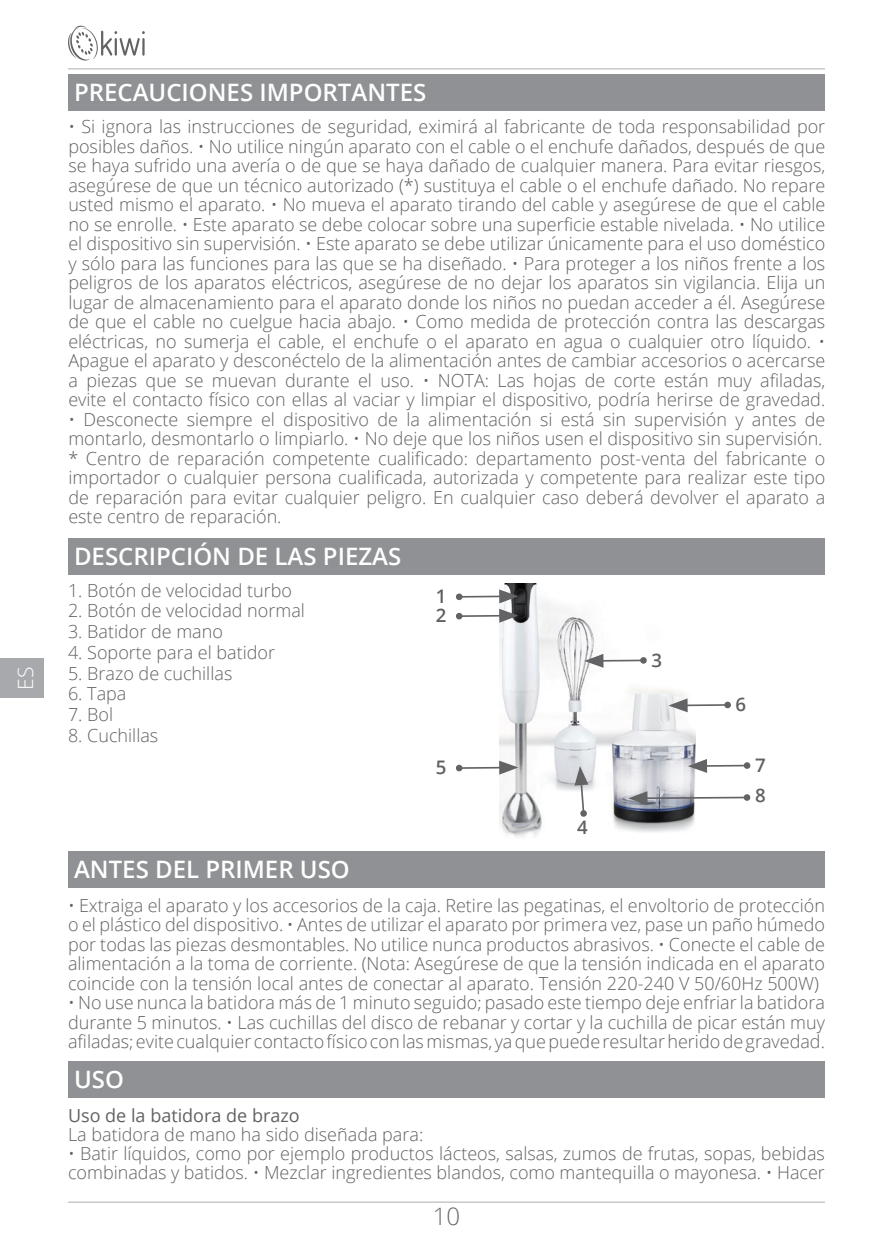
<style>
.page{position:relative;width:893px;height:1259px;background:#fff}
.page>*{position:absolute;margin:0;border:0;box-sizing:border-box;transform-origin:0 0}
.t1{font:600 24px "Open Sans";color:#fff}
.t2{font:300 24px "Open Sans";color:#6c6d70}
.t3{font:300 21px "Open Sans";color:#fff}
.t4{font:600 18.6px/30.3px "Open Sans";color:#616164}
.t5{font:300 18px/19.5px "Open Sans";color:#616164;text-align:justify}
.t6{font:18px "Open Sans";color:#616164}
</style>
<div class="page">
<hr style="left:68px;top:1201px;width:757px;height:2px;background:#c7c8ca">
<hr style="left:68px;top:68px;width:757px;height:2px;background:#c7c8ca">
<div style="left:0;top:658px;width:44px;height:39px;background:#a8a9ad"></div>
<svg style="left:68px;top:26px;width:77px;height:35px"></svg>
<div style="left:68px;top:74px;width:757px;height:37px;background:#8f9194"></div>
<div style="left:68px;top:538px;width:757px;height:36px;background:#8f9194"></div>
<div style="left:68px;top:851px;width:757px;height:36px;background:#8f9194"></div>
<div style="left:68px;top:1060px;width:757px;height:37px;background:#8f9194"></div>
<img style="left:499px;top:583px;width:196px;height:254px">
<hr style="left:459px;top:615px;width:45px;height:2px;background:#636366">
<svg style="left:455px;top:612px;width:8px;height:8px"></svg>
<svg style="left:499px;top:609px;width:19px;height:14px"></svg>
<hr style="left:459px;top:767px;width:45px;height:2px;background:#636366">
<svg style="left:455px;top:764px;width:8px;height:8px"></svg>
<svg style="left:499px;top:760px;width:19px;height:14px"></svg>
<hr style="left:599px;top:659px;width:44px;height:2px;background:#636366">
<svg style="left:640px;top:656px;width:7px;height:8px"></svg>
<svg style="left:584px;top:654px;width:19px;height:14px"></svg>
<hr style="left:683px;top:704px;width:45px;height:2px;background:#636366">
<div style="left:724px;top:701px;width:7px;height:8px;background:#636366;border-radius:2px"></div>
<svg style="left:668px;top:698px;width:20px;height:14px"></svg>
<hr style="left:702px;top:764px;width:45px;height:3px;background:#636366">
<div style="left:743px;top:762px;width:8px;height:7px;background:#636366;border-radius:2px"></div>
<svg style="left:688px;top:759px;width:19px;height:14px"></svg>
<hr style="left:643px;top:796px;width:104px;height:3px;background:#636366">
<svg style="left:743px;top:793px;width:8px;height:8px"></svg>
<svg style="left:628px;top:791px;width:19px;height:14px"></svg>
<svg style="left:580px;top:809px;width:7px;height:8px"></svg>
<svg style="left:574px;top:766px;width:14px;height:49px"></svg>
<hr style="left:459px;top:595px;width:45px;height:2px;background:#636366">
<svg style="left:455px;top:593px;width:8px;height:7px"></svg>
<svg style="left:499px;top:589px;width:19px;height:14px"></svg>
<p class="t3" style="left:11px;top:689px;width:25px;rotate:-90deg">ES</p>
<h1 class="t1" style="left:74px;top:76px;width:354px">PRECAUCIONES IMPORTANTES</h1>
<p class="t5" style="left:68px;top:116px;width:758px">• Si ignora las instrucciones de seguridad, eximirá al fabricante de toda responsabilidad por posibles daños. • No utilice ningún aparato con el cable o el enchufe dañados, después de que se haya sufrido una avería o de que se haya dañado de cualquier manera. Para evitar riesgos, asegúrese de que un técnico autorizado (*) sustituya el cable o el enchufe dañado. No repare usted mismo el aparato. • No mueva el aparato tirando del cable y asegúrese de que el cable no se enrolle. • Este aparato se debe colocar sobre una superficie estable nivelada. • No utilice el dispositivo sin supervisión. • Este aparato se debe utilizar únicamente para el uso doméstico y sólo para las funciones para las que se ha diseñado. • Para proteger a los niños frente a los peligros de los aparatos eléctricos, asegúrese de no dejar los aparatos sin vigilancia. Elija un lugar de almacenamiento para el aparato donde los niños no puedan acceder a él. Asegúrese de que el cable no cuelgue hacia abajo. • Como medida de protección contra las descargas eléctricas, no sumerja el cable, el enchufe o el aparato en agua o cualquier otro líquido. • Apague el aparato y desconéctelo de la alimentación antes de cambiar accesorios o acercarse a piezas que se muevan durante el uso. • NOTA: Las hojas de corte están muy afiladas, evite el contacto físico con ellas al vaciar y limpiar el dispositivo, podría herirse de gravedad.</p>
<p class="t5" style="left:68px;top:409px;width:758px;text-align:left">• Desconecte siempre el dispositivo de la alimentación si está sin supervisión y antes de montarlo, desmontarlo o limpiarlo. • No deje que los niños usen el dispositivo sin supervisión. * Centro de reparación competente cualificado: departamento post-venta del fabricante o importador o cualquier persona cualificada, autorizada y competente para realizar este tipo de reparación para evitar cualquier peligro. En cualquier caso deberá devolver el aparato a este centro de reparación.</p>
<h1 class="t1" style="left:74px;top:540px;width:329px">DESCRIPCIÓN DE LAS PIEZAS</h1>
<p class="t5" style="left:68px;top:580px;width:226px">1. Botón de velocidad turbo</p>
<p class="t5" style="left:68px;top:600px;width:238px">2. Botón de velocidad normal</p>
<p class="t5" style="left:68px;top:621px;width:156px">3. Batidor de mano</p>
<p class="t5" style="left:68px;top:642px;width:209px">4. Soporte para el batidor</p>
<p class="t5" style="left:68px;top:663px;width:166px">5. Brazo de cuchillas</p>
<p class="t5" style="left:68px;top:683px;width:60px">6. Tapa</p>
<p class="t5" style="left:68px;top:704px;width:47px">7. Bol</p>
<p class="t5" style="left:68px;top:725px;width:92px">8. Cuchillas</p>
<h1 class="t1" style="left:74px;top:853px;width:277px">ANTES DEL PRIMER USO</h1>
<p class="t4" style="left:436px;top:580px;width:12px">1</p>
<p class="t4" style="left:436px;top:599px;width:12px">2</p>
<p class="t4" style="left:436px;top:751px;width:12px">5</p>
<p class="t4" style="left:577px;top:811px;width:12px">4</p>
<p class="t4" style="left:651px;top:644px;width:12px">3</p>
<p class="t4" style="left:735px;top:689px;width:12px">6</p>
<p class="t4" style="left:755px;top:749px;width:12px">7<br>8</p>
<p class="t5" style="left:68px;top:895px;width:758px">• Extraiga el aparato y los accesorios de la caja. Retire las pegatinas, el envoltorio de protección o el plástico del dispositivo. • Antes de utilizar el aparato por primera vez, pase un paño húmedo por todas las piezas desmontables. No utilice nunca productos abrasivos. • Conecte el cable de alimentación a la toma de corriente. (Nota: Asegúrese de que la tensión indicada en el aparato coincide con la tensión local antes de conectar al aparato. Tensión 220-240 V 50/60Hz 500W)</p>
<p class="t5" style="left:68px;top:992px;width:758px">• No use nunca la batidora más de 1 minuto seguido; pasado este tiempo deje enfriar la batidora durante 5 minutos. • Las cuchillas del disco de rebanar y cortar y la cuchilla de picar están muy afiladas; evite cualquier contacto físico con las mismas, ya que puede resultar herido de gravedad.</p>
<h1 class="t1" style="left:74px;top:1063px;width:51px">USO</h1>
<p class="t6" style="left:68px;top:1103px;width:233px">Uso de la batidora de brazo</p>
<p class="t5" style="left:68px;top:1124px;width:357px">La batidora de mano ha sido diseñada para:</p>
<p class="t5" style="left:68px;top:1143px;width:758px">• Batir líquidos, como por ejemplo productos lácteos, salsas, zumos de frutas, sopas, bebidas combinadas y batidos. • Mezclar ingredientes blandos, como mantequilla o mayonesa. • Hacer</p>
<h1 class="t2" style="left:433px;top:1200px;width:29px">10</h1>
</div>
